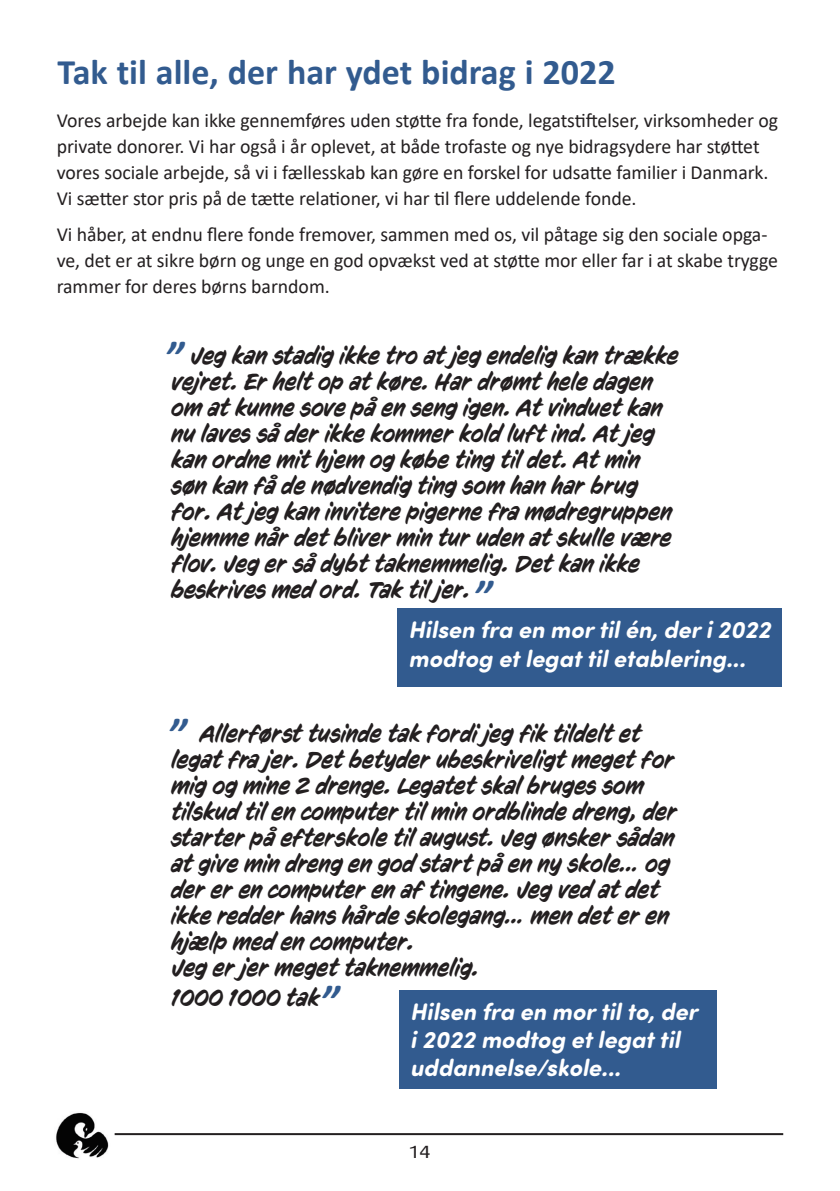
<style>
.page{position:relative;width:840px;height:1191px;background:#fff}
.page>*{position:absolute;margin:0;border:0;box-sizing:border-box;transform-origin:0 0}
.t1{font:italic 700 44px "Calibri";color:#325b8f}
.Overskrift{font:700 36px "Calibri";color:#325b8f}
.t2{font:italic 24px/26px "CC Sign Language";color:#231f20;scale:.9 1}
.t3{font:italic 700 24px/28.8px "Sofia Pro Soft";color:#fff}
.t4{font:20px/26px "Calibri";letter-spacing:-.005em;color:#231f20}
.Br_dtekst{font:18px "Cora";color:#231f20}
</style>
<div class="page">
<img style="left:56px;top:1112px;width:53px;height:47px">
<hr style="left:115px;top:1133px;width:667px;height:2px;background:#231f20">
<div style="left:397px;top:609px;width:384px;height:78px;background:#325b8f"></div>
<div style="left:398px;top:990px;width:318px;height:98px;background:#325b8f"></div>
<p class="Overskrift" style="left:58px;top:46px;width:559px">Tak til alle, der har ydet bidrag i 2022</p>
<p class="t4" style="left:57px;top:106px;width:722px">Vores arbejde kan ikke gennemføres uden støtte fra fonde, legatstiftelser, virksomheder og private donorer. Vi har også i år oplevet, at både trofaste og nye bidragsydere har støttet vores sociale arbejde, så vi i fællesskab kan gøre en forskel for udsatte familier i Danmark.<br>Vi sætter stor pris på de tætte relationer, vi har til flere uddelende fonde.</p>
<p class="t4" style="left:57px;top:220px;width:722px">Vi håber, at endnu flere fonde fremover, sammen med os, vil påtage sig den sociale opga&shy;ve, det er at sikre børn og unge en god opvækst ved at støtte mor eller far i at skabe trygge rammer for deres børns barndom.</p>
<p class="t1" style="left:164px;top:326px;width:21px">”</p>
<p class="t2" style="left:171px;top:343px;width:565px;text-indent:19px">Jeg kan stadig ikke tro at jeg endelig kan trække vejret. Er helt op at køre. Har drømt hele dagen om at kunne sove på en seng igen. At vinduet kan nu laves så der ikke kommer kold luft ind. At jeg kan ordne mit hjem og købe ting til det. At min søn kan få de nødvendig ting som han har brug for. At jeg kan invitere pigerne fra mødregruppen hjemme når det bliver min tur uden at skulle være flov. Jeg er så dybt taknemmelig. Det kan ikke beskrives med ord. Tak til jer.</p>
<p class="t1" style="left:473px;top:566px;width:21px">”</p>
<p class="t3" style="left:408px;top:614px;width:363px">Hilsen fra en mor til én, der i 2022 modtog et legat til etablering...</p>
<p class="t1" style="left:167px;top:703px;width:21px">”</p>
<p class="t2" style="left:171px;top:720px;width:563px;text-indent:29px">Allerførst tusinde tak fordi jeg fik tildelt et legat fra jer. Det betyder ubeskriveligt meget for mig og mine 2 drenge. Legatet skal bruges som tilskud til en computer til min ordblinde dreng, der starter på efterskole til august. Jeg ønsker sådan at give min dreng en god start på en ny skole… og der er en computer en af tingene. Jeg ved at det ikke redder hans hårde skolegang… men det er en hjælp med en computer.</p>
<p class="t2" style="left:171px;top:954px;width:343px">Jeg er jer meget taknemmelig.</p>
<p class="t2" style="left:171px;top:984px;width:166px">1000 1000 tak</p>
<p class="t1" style="left:320px;top:970px;width:21px">”</p>
<p class="t3" style="left:410px;top:995px;width:289px">Hilsen fra en mor til to, der</p>
<p class="t3" style="left:410px;top:1023px;width:271px">i 2022 modtog et legat til</p>
<p class="t3" style="left:410px;top:1051px;width:212px">uddannelse/skole...</p>
<p class="Br_dtekst" style="left:408px;top:1140px;width:23px">14</p>
</div>
